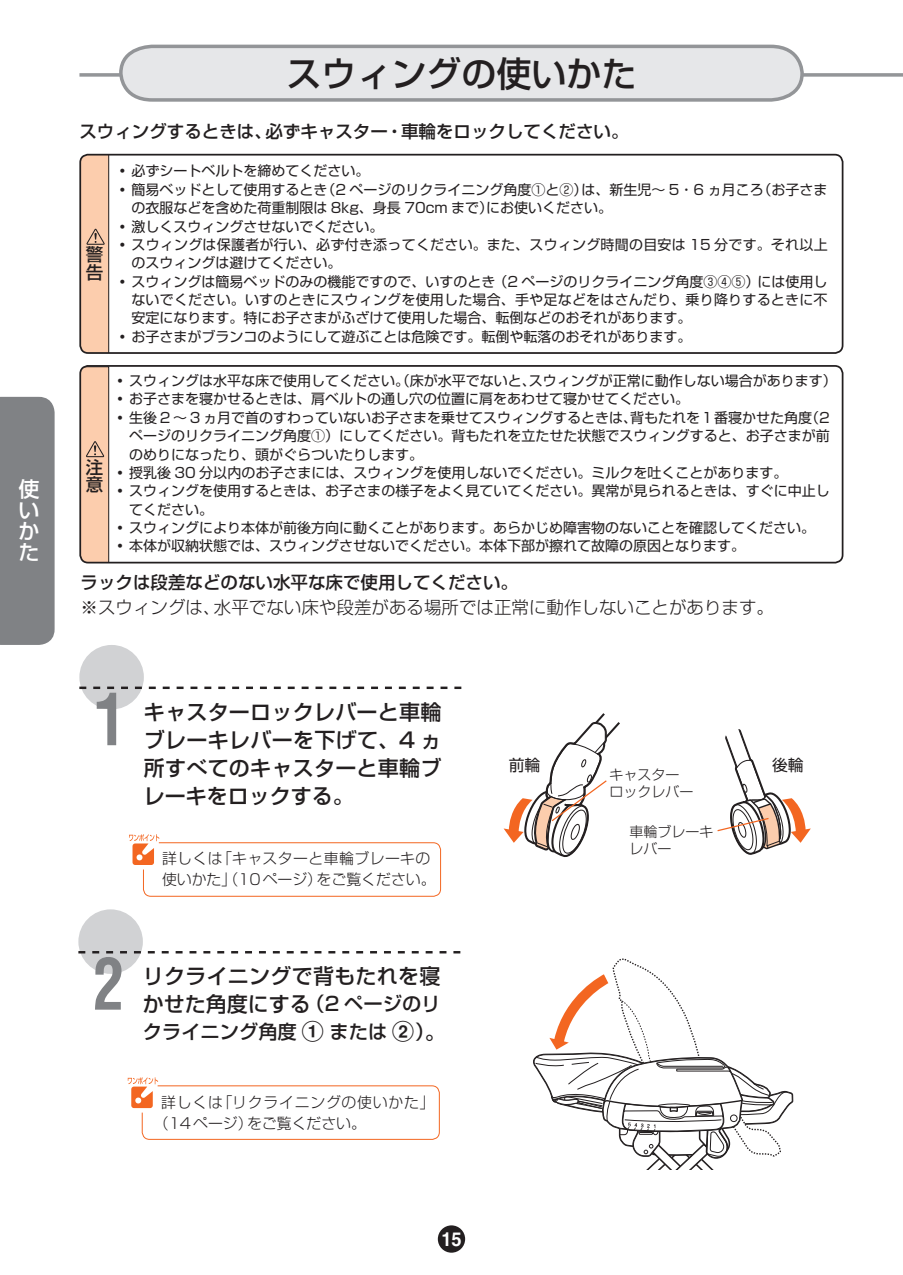
<style>
.page{position:relative;width:903px;height:1275px;background:#fff}
.page>*{position:absolute;margin:0;border:0;box-sizing:border-box;transform-origin:0 0}
.t1{font:700 condensed 70px "Helvetica LT Std";color:#808285;scale:.9 1}
.t2{font:500 35px "Shin Go Pro";color:#231f20}
.t3{font:500 21px/28px "Shin Go Pro";letter-spacing:.015em;color:#231f20}
.t4{font:500 21px/21px "Shin Go Pro";color:#fff;text-align:justify}
.t5{font:500 19.25px "Shin Go Pro";color:#231f20}
.t6{font:700 19.25px "Helvetica LT Std";color:#fff;scale:.95 1}
.t7{font:300 17.5px/24.5px "Shin Go Pro";color:#231f20}
.t8{font:500 17.5px/17.5px "Shin Go Pro";color:#231f20}
.t9{font:15.75px "Shin Go Pro";color:#231f20}
.t10{font:300 14.88px/21px "Shin Go Pro";letter-spacing:.03em;color:#231f20}
.t11{font:300 14.88px/21px "Shin Go Pro";letter-spacing:.05em;color:#231f20}
.t12{font:14px "Shin Go Pro";color:#231f20}
.t13{font:300 14px/16.8px "Shin Go Pro";color:#231f20}
.s1{font-weight:700}
.s2{font-weight:500}
.s3{font-size:19.25px}
.s4{font-family:"Circl Posi A";font-weight:400;font-size:21px}
.s5{font-size:21px}
</style>
<div class="page">
<div style="left:0;top:397px;width:55px;height:248px;background:#808285"></div>
<div style="left:79px;top:365px;width:764px;height:198px;border:2px solid #231f20;border-radius:8px"></div>
<div style="left:80px;top:155px;width:29px;height:198px;background:#fccdad"></div>
<div style="left:80px;top:155px;width:29px;height:198px;border:1px solid #231f20"></div>
<div style="left:79px;top:154px;width:764px;height:200px;border:2px solid #231f20;border-radius:8px"></div>
<svg style="left:79px;top:73px;width:824px;height:4px"></svg>
<svg style="left:117px;top:44px;width:688px;height:58px;background:#dcdddf"></svg>
<svg style="left:504px;top:713px;width:116px;height:144px"></svg>
<svg style="left:717px;top:729px;width:94px;height:126px"></svg>
<svg style="left:533px;top:958px;width:261px;height:211px"></svg>
<div style="left:79px;top:910px;width:63px;height:63px;background:#d1d2d4;border-radius:50%"></div>
<div style="left:78px;top:909px;width:65px;height:65px;border:2px solid #d1d2d4;border-radius:50%"></div>
<svg style="left:78px;top:951px;width:382px;height:2px"></svg>
<div style="left:80px;top:646px;width:63px;height:62px;background:#d1d2d4;border-radius:50%"></div>
<div style="left:79px;top:645px;width:65px;height:64px;border:2px solid #d1d2d4;border-radius:50%"></div>
<svg style="left:79px;top:687px;width:382px;height:2px"></svg>
<svg style="left:86px;top:229px;width:18px;height:16px"></svg>
<svg style="left:80px;top:366px;width:29px;height:197px;background:#e8bda0"></svg>
<svg style="left:129px;top:834px;width:312px;height:63px"></svg>
<svg style="left:128px;top:1077px;width:312px;height:63px"></svg>
<div style="left:438px;top:1225px;width:27px;height:28px;background:#231f20;border-radius:50%"></div>
<h3 class="t4" style="left:19px;top:476px;width:22px">使いかた</h3>
<h2 class="t2" style="left:286px;top:45px;width:351px">スウィングの使いかた</h2>
<p class="t8" style="left:79px;top:121px;width:551px">スウィングするときは、必ずキャスター・車輪をロックしてください。</p>
<p class="t8" style="left:86px;top:244px;width:19px">警告</p>
<p class="t8" style="left:86px;top:456px;width:19px">注意</p>
<p class="t12" style="left:116px;top:160px;width:255px"><span class="s1">・</span>必ずシートベルトを締めてください。</p>
<p class="t12" style="left:115px;top:178px;width:713px"><span class="s1">・</span>簡易ベッドとして使用するとき（2 ページのリクライニング角度①と②）は、新生児〜 5・6 ヵ月ころ（お子さま</p>
<p class="t12" style="left:131px;top:196px;width:482px">の衣服などを含めた荷重制限は 8kg、身長 70cm まで）にお使いください。</p>
<p class="t12" style="left:115px;top:215px;width:269px"><span class="s1">・</span>激しくスウィングさせないでください。</p>
<p class="t12" style="left:115px;top:233px;width:714px"><span class="s1">・</span>スウィングは保護者が行い、必ず付き添ってください。また、スウィング時間の目安は 15 分です。それ以上</p>
<p class="t12" style="left:131px;top:251px;width:211px">のスウィングは避けてください。</p>
<p class="t12" style="left:115px;top:270px;width:713px"><span class="s1">・</span>スウィングは簡易ベッドのみの機能ですので、いすのとき（2 ページのリクライニング角度③④⑤）には使用し</p>
<p class="t12" style="left:131px;top:288px;width:698px">ないでください。いすのときにスウィングを使用した場合、手や足などをはさんだり、乗り降りするときに不</p>
<p class="t12" style="left:131px;top:307px;width:562px">安定になります。特にお子さまがふざけて使用した場合、転倒などのおそれがあります。</p>
<p class="t12" style="left:115px;top:325px;width:577px"><span class="s1">・</span>お子さまがブランコのようにして遊ぶことは危険です。転倒や転落のおそれがあります。</p>
<p class="t12" style="left:113px;top:369px;width:725px"><span class="s1">・</span>スウィングは水平な床で使用してください。（床が水平でないと、スウィングが正常に動作しない場合があります）</p>
<p class="t12" style="left:113px;top:388px;width:577px"><span class="s1">・</span>お子さまを寝かせるときは、肩ベルトの通し穴の位置に肩をあわせて寝かせてください。</p>
<p class="t12" style="left:113px;top:406px;width:718px"><span class="s1">・</span>生後 2 〜 3 ヵ月で首のすわっていないお子さまを乗せてスウィングするときは、背もたれを１番寝かせた角度（2</p>
<p class="t12" style="left:129px;top:424px;width:702px">ページのリクライニング角度①）にしてください。背もたれを立たせた状態でスウィングすると、お子さまが前</p>
<p class="t12" style="left:129px;top:443px;width:296px">のめりになったり、頭がぐらついたりします。</p>
<p class="t12" style="left:113px;top:461px;width:676px"><span class="s1">・</span>授乳後 30 分以内のお子さまには、スウィングを使用しないでください。ミルクを吐くことがあります。</p>
<p class="t12" style="left:113px;top:479px;width:718px"><span class="s1">・</span>スウィングを使用するときは、お子さまの様子をよく見ていてください。異常が見られるときは、すぐに中止し</p>
<p class="t12" style="left:129px;top:498px;width:86px">てください。</p>
<p class="t12" style="left:113px;top:516px;width:703px"><span class="s1">・</span>スウィングにより本体が前後方向に動くことがあります。あらかじめ障害物のないことを確認してください。</p>
<p class="t12" style="left:113px;top:535px;width:633px"><span class="s1">・</span>本体が収納状態では、スウィングさせないでください。本体下部が擦れて故障の原因となります。</p>
<p class="t7" style="left:80px;top:568px;width:695px"><span class="s2">ラックは段差などのない水平な床で使用してください。<br>※</span>スウィングは、水平でない床や段差がある場所では正常に動作しないことがあります。</p>
<h1 class="t1" style="left:94px;top:676px;width:36px">1</h1>
<h3 class="t3" style="left:144px;top:695px;width:299px;text-align:justify">キャスターロックレバーと車輪ブレーキレバーを下げて、4 ヵ所すべてのキャスターと車輪ブレーキをロックする。</h3>
<p class="t10" style="left:162px;top:846px;width:275px">詳しくは「キャスターと車輪ブレーキの使いかた」（10ページ）をご覧ください。</p>
<h1 class="t1" style="left:93px;top:940px;width:36px">2</h1>
<h3 class="t3" style="left:143px;top:959px;width:299px">リクライニングで背もたれを寝かせた角度にする<span class="s3">（2 ページのリ</span></h3>
<h3 class="t5" style="left:143px;top:1016px;width:305px">クライニング角度 <span class="s4">1</span> または <span class="s4">2</span>）<span class="s5">。</span></h3>
<p class="t11" style="left:154px;top:1090px;width:282px;text-indent:7px">詳しくは「リクライニングの使いかた」（14ページ）をご覧ください。</p>
<h3 class="t6" style="left:441px;top:1227px;width:11px">15</h3>
<p class="t9" style="left:509px;top:752px;width:33px">前輪</p>
<p class="t9" style="left:772px;top:752px;width:33px">後輪</p>
<p class="t13" style="left:609px;top:765px;width:85px">キャスターロックレバー</p>
<p class="t13" style="left:629px;top:822px;width:85px">車輪ブレーキレバー</p>
</div>
